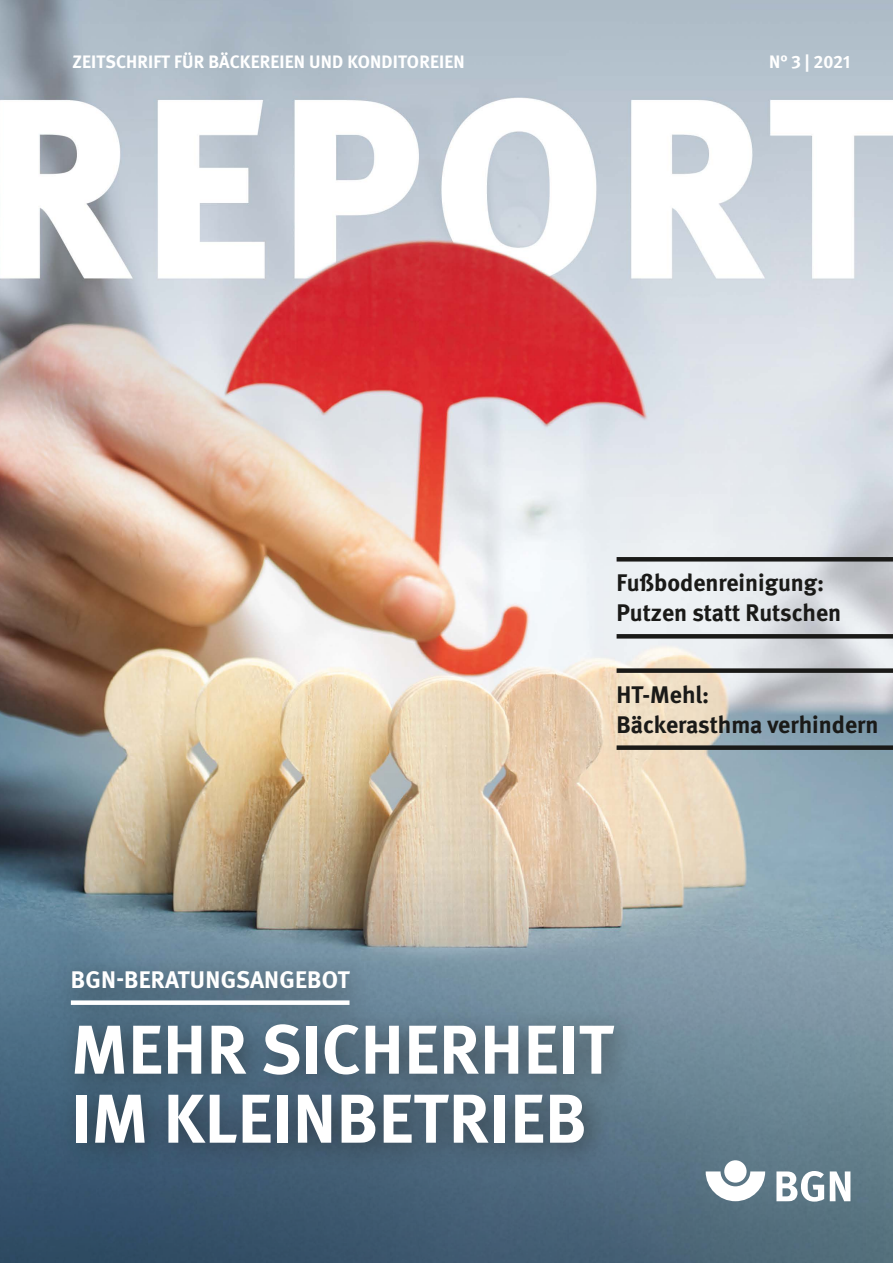
<style>
.page{position:relative;width:893px;height:1263px;background:#fff}
.page>*{position:absolute;margin:0;border:0;box-sizing:border-box;transform-origin:0 0}
.t1{font:700 69px/69px "DGUV Meta";letter-spacing:.01em;color:#fff}
.t2{font:700 24px/30px "DGUV Meta";color:#1a1a18}
.t3{font:700 24px "DGUV Meta";letter-spacing:.01em;color:#fff}
.t4{font:700 18px "DGUV Meta";letter-spacing:.01em;color:#fff}
</style>
<div class="page">
<img style="left:0;top:0;width:893px;height:868px">
<svg style="left:0;top:868px;width:893px;height:395px;background:#6c818d"></svg>
<svg style="left:706px;top:1171px;width:59px;height:30px"></svg>
<div style="left:724px;top:1160px;width:23px;height:22px;background:#fff;border-radius:50%"></div>
<svg style="left:776px;top:1171px;width:48px;height:30px"></svg>
<svg style="left:830px;top:1171px;width:20px;height:30px"></svg>
<hr style="left:617px;top:557px;width:276px;height:4px;background:#1a1a18">
<svg style="left:617px;top:634px;width:276px;height:4px"></svg>
<div style="left:617px;top:668px;width:276px;height:5px;background:#1a1a18"></div>
<div style="left:617px;top:745px;width:276px;height:5px;background:#1a1a18"></div>
<div style="left:55px;top:954px;width:587px;height:218px;background:#1a1a18;opacity:.5"></div>
<div style="left:71px;top:1000px;width:279px;height:5px;background:#fff"></div>
<p class="t4" style="left:72px;top:51px;width:394px">ZEITSCHRIFT FÜR BÄCKEREIEN UND KONDITOREIEN</p>
<p class="t4" style="left:769px;top:51px;width:83px">N° 3 | 2021</p>
<p class="t2" style="left:617px;top:569px;width:226px">Fußbodenreinigung:<br>Putzen statt Rutschen</p>
<p class="t2" style="left:617px;top:680px;width:264px">HT-Mehl:<br>Bäckerasthma verhindern</p>
<p class="t3" style="left:71px;top:965px;width:280px">BGN-BERATUNGSANGEBOT</p>
<h1 class="t1" style="left:71px;top:1017px;width:543px">MEHR SICHERHEIT<br>IM KLEINBETRIEB</h1>
</div>
